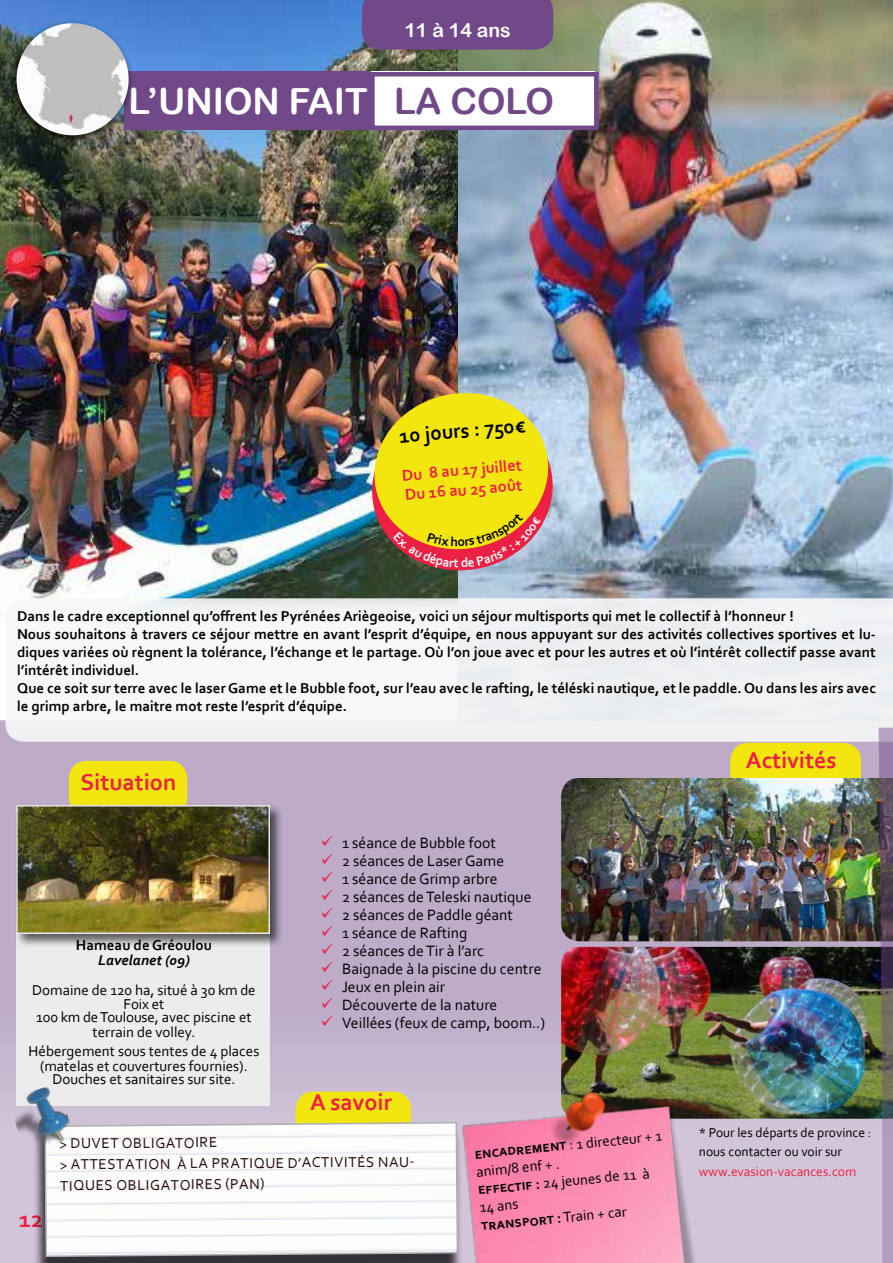
<style>
.page{position:relative;width:893px;height:1263px;background:#fff}
.page>*{position:absolute;margin:0;border:0;box-sizing:border-box;transform-origin:0 0}
.t1{font:36px "Arial Rounded MT Bold";color:#fff}
.t2{font:36px "Arial Rounded MT Bold";letter-spacing:-.005em;color:#714988}
.t3{font:700 24px "Corbel";color:#eb2043}
.t4{font:700 21px "Corbel";color:#000}
.t5{font:19.5px "Arial Rounded MT Bold";color:#fff}
.t6{font:700 16.5px/19.8px "Corbel";color:#eb2043}
.t7{font:15.75px/18px "Corbel";color:#000}
.t8{font:700 15px/18px "Corbel";color:#000}
.t9{font:15px/13.5px "Corbel";color:#000;text-align:center}
.t10{font:15px/20.4px "Corbel";color:#250d0c}
.t11{font:italic 700 15px "Corbel";color:#000}
.t12{font:13.5px/19.5px "Corbel";color:#000}
.t13{font:13.5px "Corbel";color:#eb2043}
.s1{font-weight:700}
</style>
<div class="page">
<img style="left:458px;top:0;width:435px;height:598px">
<img style="left:0;top:0;width:458px;height:616px">
<svg style="left:0;top:720px;width:870px;height:543px;background:#c2b1cc"></svg>
<div style="left:362px;top:0;width:191px;height:50px;background:#714988"></div>
<div style="left:354px;top:72px;width:240px;height:58px;background:#fff"></div>
<div style="left:124px;top:71px;width:247px;height:59px;background:#714988"></div>
<div style="left:370px;top:72px;width:229px;height:58px;border:4px solid #714988"></div>
<div style="left:6px;top:598px;width:887px;height:144px;background:#f1f1f4"></div>
<div style="left:730px;top:743px;width:131px;height:54px;background:#f3e50e;border-radius:18px"></div>
<div style="left:296px;top:1091px;width:115px;height:59px;background:#f3e50e;border-radius:18px"></div>
<div style="left:33px;top:1128px;width:429px;height:135px;background:#000;opacity:.75"></div>
<svg style="left:44px;top:1121px;width:409px;height:137px"></svg>
<img style="left:561px;top:778px;width:309px;height:163px">
<img style="left:561px;top:947px;width:309px;height:172px">
<div style="left:16px;top:934px;width:254px;height:172px;background:#ececed"></div>
<img style="left:453px;top:1091px;width:256px;height:172px">
<div style="left:69px;top:761px;width:118px;height:54px;background:#f3e50e;border-radius:18px"></div>
<img style="left:8px;top:1083px;width:67px;height:72px">
<div style="left:14px;top:803px;width:270px;height:145px;background:#000;opacity:.62"></div>
<img style="left:19px;top:808px;width:248px;height:123px">
<div style="left:16px;top:805px;width:254px;height:129px;border:2px solid #e7e7e9"></div>
<div style="left:6px;top:19px;width:129px;height:128px;background:#000;opacity:.75"></div>
<img style="left:17px;top:23px;width:112px;height:112px;border-radius:56px">
<img style="left:870px;top:728px;width:23px;height:535px">
<svg style="left:322px;top:836px;width:11px;height:10px"></svg>
<svg style="left:322px;top:854px;width:11px;height:10px"></svg>
<svg style="left:322px;top:872px;width:11px;height:10px"></svg>
<svg style="left:322px;top:890px;width:11px;height:10px"></svg>
<svg style="left:322px;top:908px;width:11px;height:10px"></svg>
<svg style="left:322px;top:926px;width:11px;height:10px"></svg>
<svg style="left:322px;top:944px;width:11px;height:10px"></svg>
<svg style="left:322px;top:962px;width:11px;height:10px"></svg>
<svg style="left:322px;top:980px;width:11px;height:10px"></svg>
<svg style="left:322px;top:998px;width:11px;height:10px"></svg>
<svg style="left:322px;top:1016px;width:11px;height:10px"></svg>
<svg style="left:366px;top:385px;width:193px;height:192px;background:#ceb23d"></svg>
<h1 class="t1" style="left:129px;top:79px;width:240px">L’UNION FAIT</h1>
<h3 class="t5" style="left:404px;top:19px;width:108px">11 À 14 ANS</h3>
<h1 class="t2" style="left:394px;top:80px;width:161px">LA COLO</h1>
<h3 class="t4" style="left:398px;top:423px;width:128px;rotate:-5deg">10 jours : 750€</h3>
<p class="t6" style="left:401px;top:465px;width:122px;rotate:-5deg">Du 8 au 17 juillet<br>Du 16 au 25 août</p>
<p class="t8" style="left:17px;top:607px;width:860px">Dans le cadre exceptionnel qu’offrent les Pyrénées Ariègeoise, voici un séjour multisports qui met le collectif à l’honneur !<br>Nous souhaitons à travers ce séjour mettre en avant l’esprit d’équipe, en nous appuyant sur des activités collectives sportives et lu&shy;diques variées où règnent la tolérance, l’échange et le partage. Où l’on joue avec et pour les autres et où l’intérêt collectif passe avant l’intérêt individuel.<br>Que ce soit sur terre avec le laser Game et le Bubble foot, sur l’eau avec le rafting, le téléski nautique, et le paddle. Ou dans les airs avec le grimp arbre, le maitre mot reste l’esprit d’équipe.</p>
<h2 class="t3" style="left:81px;top:767px;width:98px">Situation</h2>
<p class="t8" style="left:76px;top:936px;width:137px">Hameau de Gréoulou</p>
<p class="t11" style="left:98px;top:951px;width:93px">Lavelanet (09)</p>
<p class="t9" style="left:32px;top:983px;width:225px">Domaine de 120 ha, situé à 30 km de<br>Foix et<br>100 km de Toulouse, avec piscine et</p>
<p class="t9" style="left:29px;top:1023px;width:232px;line-height:18px">terrain de volley.<br>Hébergement sous tentes de 4 places</p>
<p class="t9" style="left:40px;top:1058px;width:209px">(matelas et couvertures fournies).<br>Douches et sanitaires sur site.</p>
<p class="t7" style="left:342px;top:833px;width:205px">1 séance de Bubble foot<br>2 séances de Laser Game<br>1 séance de Grimp arbre<br>2 séances de Teleski nautique<br>2 séances de Paddle géant<br>1 séance de Rafting<br>2 séances de Tir à l’arc<br>Baignade à la piscine du centre<br>Jeux en plein air<br>Découverte de la nature<br>Veillées (feux de camp, boom..)</p>
<h2 class="t3" style="left:310px;top:1087px;width:84px">A savoir</h2>
<h2 class="t3" style="left:19px;top:1204px;width:25px">12</h2>
<p class="t10" style="left:59px;top:1134px;width:160px;rotate:-1deg">&gt; DUVET OBLIGATOIRE &gt; atte</p>
<p class="t10" style="left:107px;top:1154px;width:18px;rotate:-1deg">statio</p>
<p class="t10" style="left:160px;top:1153px;width:61px;rotate:-1deg">n à la prati</p>
<p class="t10" style="left:253px;top:1153px;width:76px;rotate:-1deg">que d’activit</p>
<p class="t10" style="left:357px;top:1152px;width:69px;rotate:-1deg">és NAU-</p>
<p class="t10" style="left:60px;top:1176px;width:206px;rotate:-1deg">tiques obligatoires (PAN)</p>
<p class="t9" style="left:473px;top:1146px;width:190px;line-height:17.1px;text-align:left;rotate:-6deg"><span class="s1">encadr ement</span> : 1 directeur + 1 anim/8 enf + .</p>
<p class="t9" style="left:477px;top:1181px;width:176px;line-height:17.7px;text-align:left;rotate:-6deg"><span class="s1">effectif :</span> 24 jeunes de 11 à<br>14 ans<br><span class="s1">tr anspor t :</span> Train + car</p>
<h2 class="t3" style="left:746px;top:745px;width:92px">Activités</h2>
<p class="t12" style="left:699px;top:1122px;width:174px">* Pour les départs de province : nous contacter ou voir sur</p>
<p class="t13" style="left:699px;top:1163px;width:159px">www.evasion-vacances.com</p>
</div>
